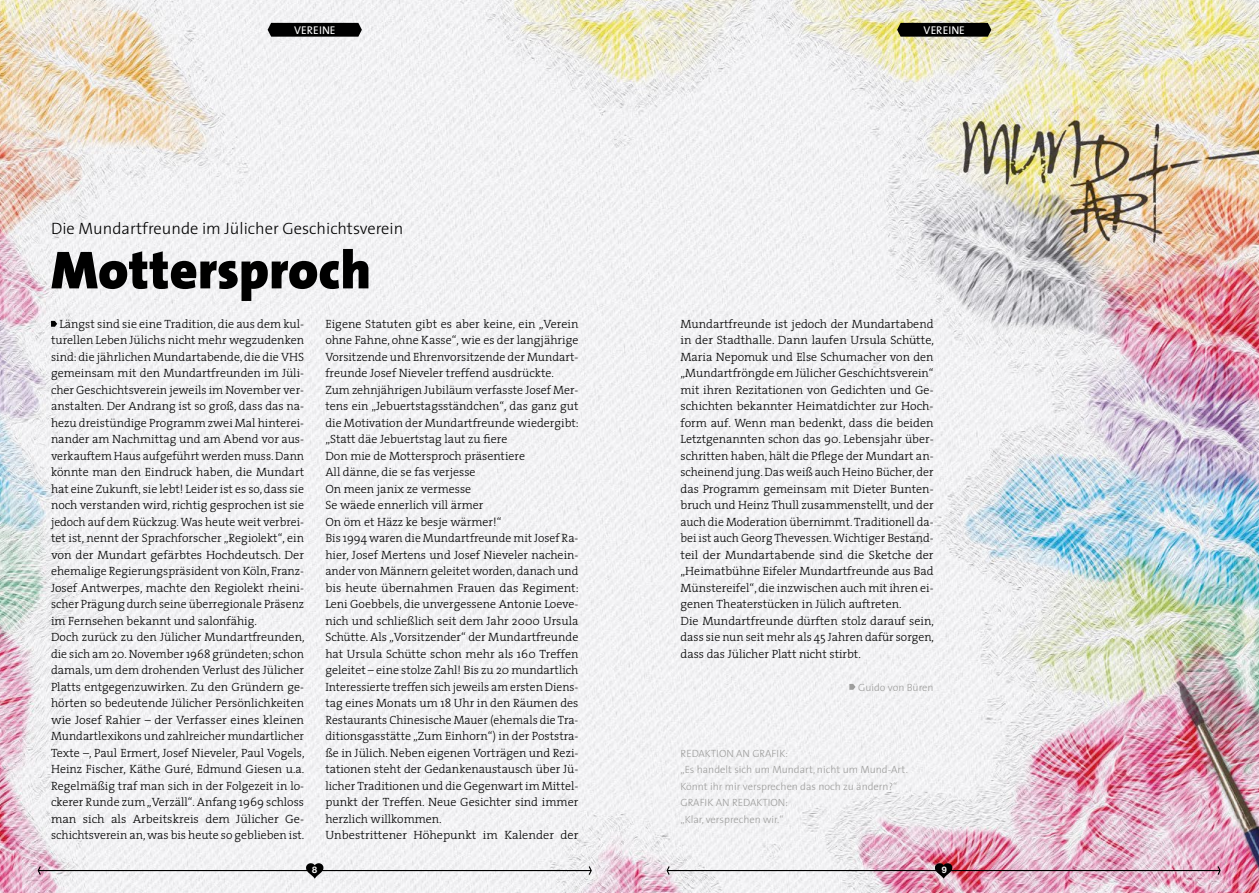
<style>
.page{position:relative;width:1259px;height:893px;background:#fff}
.page>*{position:absolute;margin:0;border:0;box-sizing:border-box;transform-origin:0 0}
.t1{font:900 54px "The Sans";color:#000}
.t2{font:300 16.5px "The Sans";color:#000}
.t3{font:300 12px/16.5px "The Serif";color:#000}
.t4{font:11.25px "The Sans";letter-spacing:.015em;color:#fff}
.t5{font:300 10.5px/16.5px "The Sans";color:#9d9d9c}
.t6{font:700 9px "Helvetica Neue";color:#fff}
</style>
<div class="page">
<img style="left:0;top:0;width:1259px;height:893px">
<svg style="left:51px;top:321px;width:6px;height:6px"></svg>
<svg style="left:849px;top:684px;width:6px;height:6px"></svg>
<svg style="left:38px;top:863px;width:554px;height:16px"></svg>
<img style="left:666px;top:863px;width:554px;height:16px">
<svg style="left:897px;top:23px;width:94px;height:14px"></svg>
<svg style="left:268px;top:23px;width:94px;height:14px"></svg>
<p class="t4" style="left:294px;top:20px;width:43px">VEREINE</p>
<p class="t4" style="left:923px;top:20px;width:43px">VEREINE</p>
<h2 class="t2" style="left:51px;top:215px;width:354px">Die Mundartfreunde im Jülicher Geschichtsverein</h2>
<h1 class="t1" style="left:51px;top:224px;width:321px">Mottersproch</h1>
<p class="t3" style="left:51px;top:316px;width:255px;text-indent:8px">Längst sind sie eine Tradition, die aus dem kul&shy;turellen Leben Jülichs nicht mehr wegzudenken sind: die jährlichen Mundartabende, die die VHS gemeinsam mit den Mundartfreunden im Jüli&shy;cher Geschichtsverein jeweils im November ver&shy;anstalten. Der Andrang ist so groß, dass das na&shy;hezu dreistündige Programm zwei Mal hinterei&shy;nander am Nachmittag und am Abend vor aus&shy;verkauftem Haus aufgeführt werden muss. Dann könnte man den Eindruck haben, die Mundart hat eine Zukunft, sie lebt! Leider ist es so, dass sie noch verstanden wird, richtig gesprochen ist sie jedoch auf dem Rückzug. Was heute weit verbrei&shy;tet ist, nennt der Sprachforscher „Regiolekt“, ein von der Mundart gefärbtes Hochdeutsch. Der ehemalige Regierungspräsident von Köln, Franz-Josef Antwerpes, machte den Regiolekt rheini&shy;scher Prägung durch seine überregionale Präsenz im Fernsehen bekannt und salonfähig.<br>Doch zurück zu den Jülicher Mundartfreunden, die sich am 20. November 1968 gründeten; schon damals, um dem drohenden Verlust des Jülicher Platts entgegenzuwirken. Zu den Gründern ge&shy;hörten so bedeutende Jülicher Persönlichkeiten wie Josef Rahier – der Verfasser eines kleinen Mundartlexikons und zahlreicher mundartlicher Texte –, Paul Ermert, Josef Nieveler, Paul Vogels, Heinz Fischer, Käthe Guré, Edmund Giesen u.a.<br>Regelmäßig traf man sich in der Folgezeit in lo&shy;ckerer Runde zum „Verzäll“. Anfang 1969 schloss man sich als Arbeitskreis dem Jülicher Ge&shy;schichtsverein an, was bis heute so geblieben ist.</p>
<p class="t3" style="left:325px;top:316px;width:255px">Eigene Statuten gibt es aber keine, ein „Verein ohne Fahne, ohne Kasse“, wie es der langjährige Vorsitzende und Ehrenvorsitzende der Mundart&shy;freunde Josef Nieveler treffend ausdrückte.<br>Zum zehnjährigen Jubiläum verfasste Josef Mer&shy;tens ein „Jebuertstagsständchen“, das ganz gut die Motivation der Mundartfreunde wiedergibt: „Statt däe Jebuertstag laut zu fiere<br>Don mie de Mottersproch präsentiere<br>All dänne, die se fas verjesse<br>On meen janix ze vermesse<br>Se wäede ennerlich vill ärmer<br>On öm et Häzz ke besje wärmer!“<br>Bis 1994 waren die Mundartfreunde mit Josef Ra&shy;hier, Josef Mertens und Josef Nieveler nachein&shy;ander von Männern geleitet worden, danach und bis heute übernahmen Frauen das Regiment:<br>Leni Goebbels, die unvergessene Antonie Loeve&shy;nich und schließlich seit dem Jahr 2000 Ursula Schütte. Als „Vorsitzender“ der Mundartfreunde hat Ursula Schütte schon mehr als 160 Treffen geleitet – eine stolze Zahl! Bis zu 20 mundartlich Interessierte treffen sich jeweils am ersten Diens&shy;tag eines Monats um 18 Uhr in den Räumen des Restaurants Chinesische Mauer (ehemals die Tra&shy;ditionsgasstätte „Zum Einhorn“) in der Poststra&shy;ße in Jülich. Neben eigenen Vorträgen und Rezi&shy;tationen steht der Gedankenaustausch über Jü&shy;licher Traditionen und die Gegenwart im Mittel&shy;punkt der Treffen. Neue Gesichter sind immer herzlich willkommen.<br>Unbestrittener Höhepunkt im Kalender der</p>
<p class="t3" style="left:680px;top:316px;width:255px">Mundartfreunde ist jedoch der Mundartabend in der Stadthalle. Dann laufen Ursula Schütte, Maria Nepomuk und Else Schumacher von den „Mundartfröngde em Jülicher Geschichtsverein“ mit ihren Rezitationen von Gedichten und Ge&shy;schichten bekannter Heimatdichter zur Hoch&shy;form auf. Wenn man bedenkt, dass die beiden Letztgenannten schon das 90. Lebensjahr über&shy;schritten haben, hält die Pflege der Mundart an&shy;scheinend jung. Das weiß auch Heino Bücher, der das Programm gemeinsam mit Dieter Bunten&shy;bruch und Heinz Thull zusammenstellt, und der auch die Moderation übernimmt. Traditionell da&shy;bei ist auch Georg Thevessen. Wichtiger Bestand&shy;teil der Mundartabende sind die Sketche der „Heimatbühne Eifeler Mundartfreunde aus Bad Münstereifel“, die inzwischen auch mit ihren ei&shy;genen Theaterstücken in Jülich auftreten.<br>Die Mundartfreunde dürften stolz darauf sein, dass sie nun seit mehr als 45 Jahren dafür sorgen, dass das Jülicher Platt nicht stirbt.</p>
<p class="t5" style="left:858px;top:679px;width:77px">Guido von Büren</p>
<p class="t5" style="left:680px;top:745px;width:229px">REDAKTION AN GRAFIK:<br>„Es handelt sich um Mundart, nicht um Mund-Art.<br>Könnt ihr mir versprechen das noch zu ändern?“<br>GRAFIK AN REDAKTION:<br>„Klar, versprechen wir.“</p>
<p class="t6" style="left:312px;top:863px;width:7px">8</p>
<p class="t6" style="left:941px;top:863px;width:7px">9</p>
</div>
